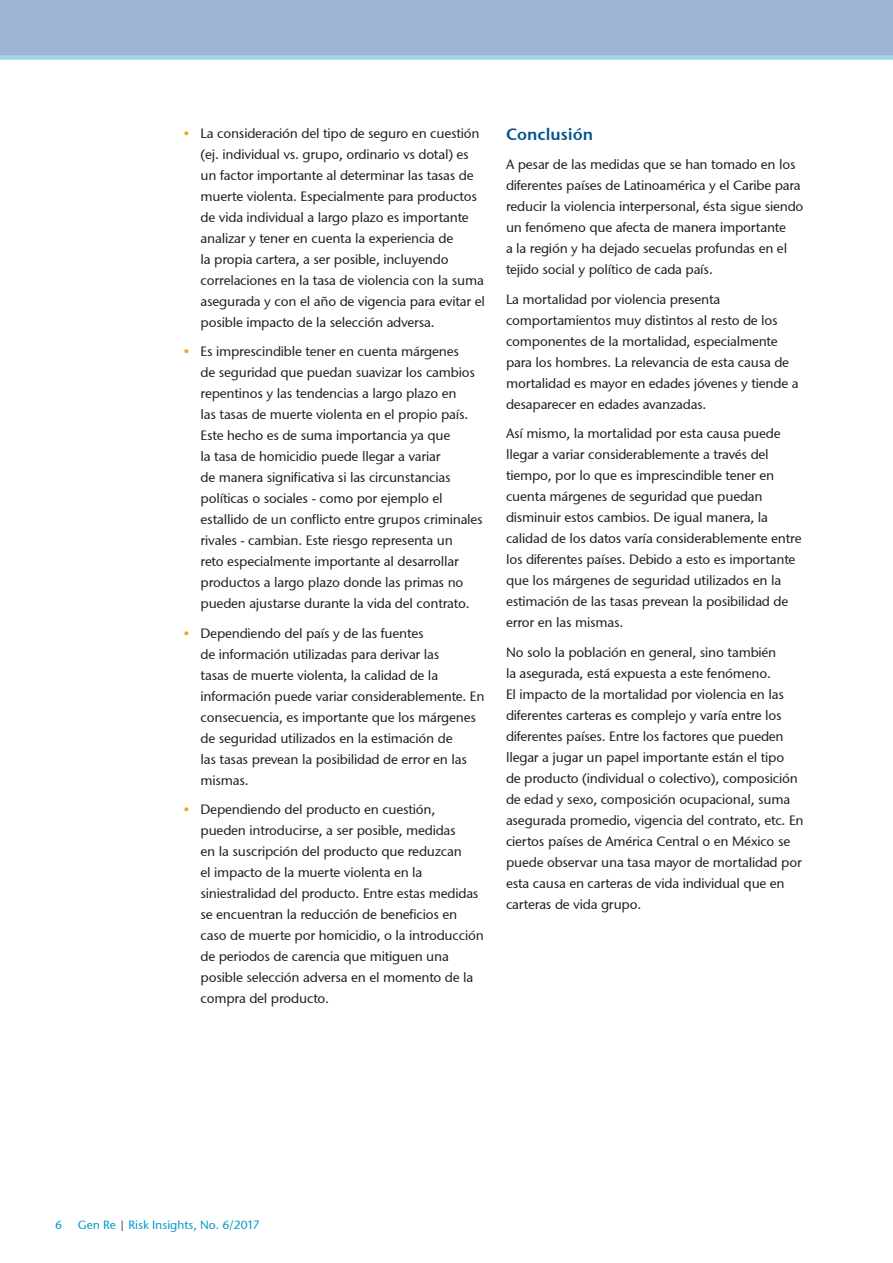
<style>
.page{position:relative;width:893px;height:1263px;background:#fff}
.page>*{position:absolute;margin:0;border:0;box-sizing:border-box;transform-origin:0 0}
.Subhead{font:600 16.5px "Stone Sans GC Re";color:#00538a}
.Bodytext{font:13.5px/21px "Stone Sans GC Re";letter-spacing:-.015em;color:#231f20}
.t1{font:12px "Stone Sans GC Re";color:#0099c8}
.s1{color:#f9a21c}
.s2{color:#5c686f}
</style>
<div class="page">
<div style="left:0;top:0;width:893px;height:55px;background:#9db5d3"></div>
<div style="left:0;top:55px;width:893px;height:5px;background:#a3d7ec"></div>
<p class="Bodytext" style="left:201px;top:122px;width:286px;text-indent:-17px"><span class="s1">•</span> La consideración del tipo de seguro en cuestión (ej. individual vs. grupo, ordinario vs dotal) es un factor importante al determinar las tasas de muerte violenta. Especialmente para productos de vida individual a largo plazo es importante analizar y tener en cuenta la experiencia de<br>la propia cartera, a ser posible, incluyendo correlaciones en la tasa de violencia con la suma asegurada y con el año de vigencia para evitar el posible impacto de la selección adversa.</p>
<p class="Bodytext" style="left:201px;top:341px;width:284px;text-indent:-17px"><span class="s1">•</span> Es imprescindible tener en cuenta márgenes<br>de seguridad que puedan suavizar los cambios repentinos y las tendencias a largo plazo en<br>las tasas de muerte violenta en el propio país.<br>Este hecho es de suma importancia ya que<br>la tasa de homicidio puede llegar a variar<br>de manera significativa si las circunstancias políticas o sociales - como por ejemplo el estallido de un conflicto entre grupos criminales rivales - cambian. Este riesgo representa un<br>reto especialmente importante al desarrollar productos a largo plazo donde las primas no pueden ajustarse durante la vida del contrato.</p>
<p class="Bodytext" style="left:201px;top:622px;width:286px;text-indent:-17px"><span class="s1">•</span> Dependiendo del país y de las fuentes<br>de información utilizadas para derivar las<br>tasas de muerte violenta, la calidad de la información puede variar considerablemente. En consecuencia, es importante que los márgenes de seguridad utilizados en la estimación de<br>las tasas prevean la posibilidad de error en las mismas.</p>
<p class="Bodytext" style="left:201px;top:799px;width:285px;text-indent:-17px"><span class="s1">•</span> Dependiendo del producto en cuestión, pueden introducirse, a ser posible, medidas<br>en la suscripción del producto que reduzcan<br>el impacto de la muerte violenta en la siniestralidad del producto. Entre estas medidas se encuentran la reducción de beneficios en caso de muerte por homicidio, o la introducción de periodos de carencia que mitiguen una posible selección adversa en el momento de la compra del producto.</p>
<p class="Subhead" style="left:506px;top:124px;width:89px">Conclusión</p>
<p class="Bodytext" style="left:506px;top:154px;width:299px">A pesar de las medidas que se han tomado en los diferentes países de Latinoamérica y el Caribe para reducir la violencia interpersonal, ésta sigue siendo un fenómeno que afecta de manera importante<br>a la región y ha dejado secuelas profundas en el tejido social y político de cada país.</p>
<p class="Bodytext" style="left:506px;top:289px;width:294px">La mortalidad por violencia presenta comportamientos muy distintos al resto de los componentes de la mortalidad, especialmente para los hombres. La relevancia de esta causa de mortalidad es mayor en edades jóvenes y tiende a desaparecer en edades avanzadas.</p>
<p class="Bodytext" style="left:506px;top:423px;width:297px">Así mismo, la mortalidad por esta causa puede llegar a variar considerablemente a través del tiempo, por lo que es imprescindible tener en cuenta márgenes de seguridad que puedan disminuir estos cambios. De igual manera, la calidad de los datos varía considerablemente entre los diferentes países. Debido a esto es importante que los márgenes de seguridad utilizados en la estimación de las tasas prevean la posibilidad de error en las mismas.</p>
<p class="Bodytext" style="left:506px;top:642px;width:299px">No solo la población en general, sino también<br>la asegurada, está expuesta a este fenómeno.<br>El impacto de la mortalidad por violencia en las diferentes carteras es complejo y varía entre los diferentes países. Entre los factores que pueden llegar a jugar un papel importante están el tipo<br>de producto (individual o colectivo), composición de edad y sexo, composición ocupacional, suma asegurada promedio, vigencia del contrato, etc. En ciertos países de América Central o en México se puede observar una tasa mayor de mortalidad por esta causa en carteras de vida individual que en carteras de vida grupo.</p>
<p class="t1" style="left:55px;top:1218px;width:8px">6</p>
<p class="t1" style="left:78px;top:1218px;width:183px">Gen Re <span class="s2">|</span> Risk Insights, No. 6/2017</p>
</div>
